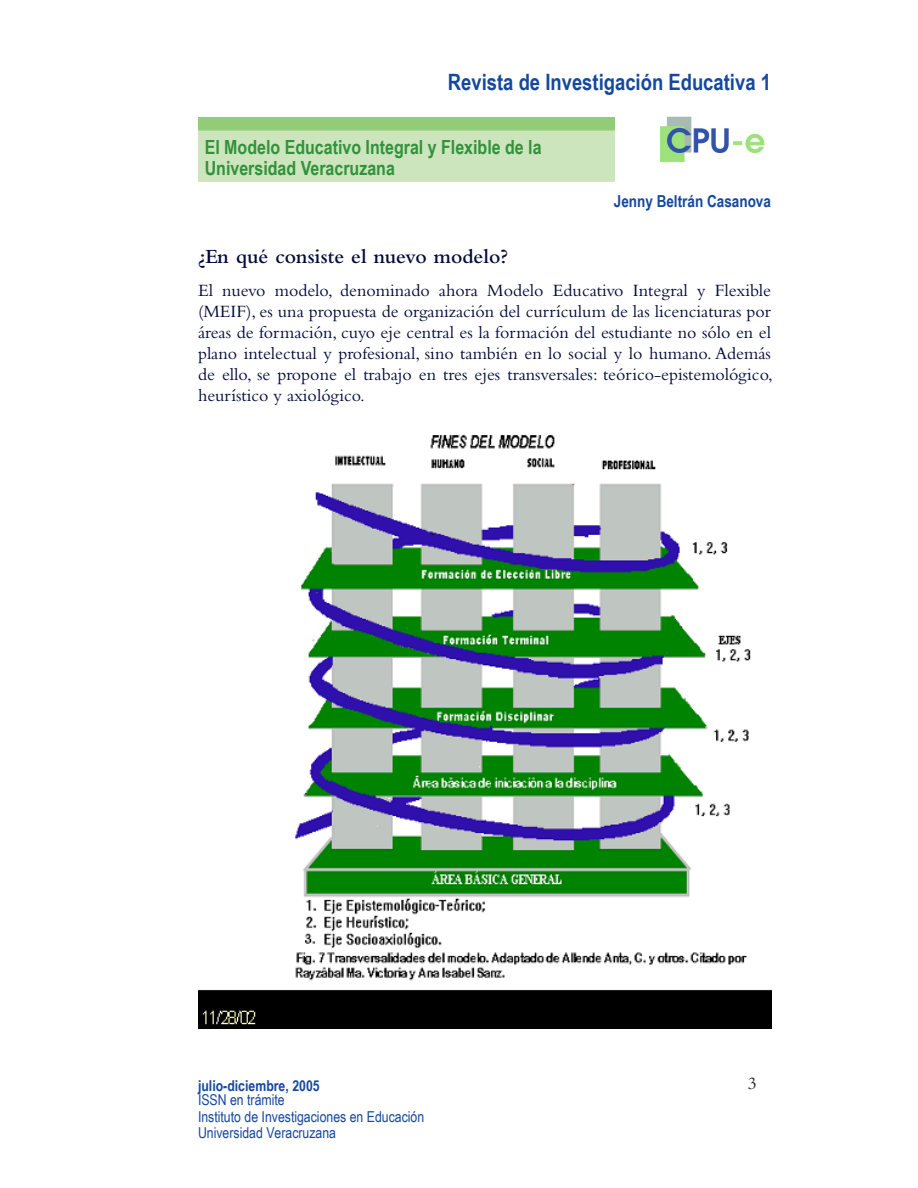
<style>
.page{position:relative;width:918px;height:1188px;background:#fff}
.page>*{position:absolute;margin:0;border:0;box-sizing:border-box;transform-origin:0 0}
.t1{font:700 22.5px "Arial Narrow";color:#15489e}
.Titulo_2{font:600 21px "Bembo Std";color:#000a39}
.t2{font:700 19.5px/21px "Arial Narrow";color:#31923c}
.Parrafo_inicio{font:18px/21px "Bembo Std";color:#000a39;text-align:justify}
.t3{font:18px "Bembo Std";color:#231f20}
.t4{font:700 16.5px "Arial Narrow";color:#15489e}
.t5{font:15px/16.5px "Arial Narrow";color:#15489e}
.t6{font:700 15px "Arial Narrow";color:#15489e}
</style>
<div class="page">
<img style="left:660px;top:116px;width:105px;height:47px">
<div style="left:686px;top:154px;width:82px;height:24px;background:#fff"></div>
<div style="left:199px;top:118px;width:415px;height:12px;background:#93cc77"></div>
<div style="left:199px;top:130px;width:415px;height:51px;background:#cde5bd"></div>
<hr style="left:198px;top:131px;width:2px;height:49px;background:#cde5bd">
<hr style="left:614px;top:131px;width:1px;height:49px;background:#cde5bd">
<hr style="left:198px;top:180px;width:417px;height:2px;background:#cde5bd">
<hr style="left:198px;top:117px;width:417px;height:1px;background:#93cc77">
<hr style="left:198px;top:129px;width:417px;height:2px;background:#93cc77">
<img style="left:198px;top:435px;width:573px;height:593px">
<p class="t1" style="left:448px;top:69px;width:325px">Revista de Investigación Educativa 1</p>
<p class="t2" style="left:205px;top:137px;width:338px">El Modelo Educativo Integral y Flexible de la<br>Universidad Veracruzana</p>
<p class="t4" style="left:614px;top:192px;width:159px">Jenny Beltrán Casanova</p>
<p class="Titulo_2" style="left:198px;top:245px;width:312px">¿En qué consiste el nuevo modelo?</p>
<p class="Parrafo_inicio" style="left:198px;top:280px;width:576px">El nuevo modelo, denominado ahora Modelo Educativo Integral y Flexible (MEIF), es una propuesta de organización del currículum de las licenciaturas por áreas de formación, cuyo eje central es la formación del estudiante no sólo en el plano intelectual y profesional, sino también en lo social y lo humano. Además de ello, se propone el trabajo en tres ejes transversales: teórico-epistemológico, heurístico y axiológico.</p>
<p class="t6" style="left:198px;top:1077px;width:123px">julio-diciembre, 2005</p>
<p class="t3" style="left:748px;top:1073px;width:10px">3</p>
<p class="t5" style="left:198px;top:1092px;width:228px">ISSN en trámite<br>Instituto de Investigaciones en Educación<br>Universidad Veracruzana</p>
</div>
